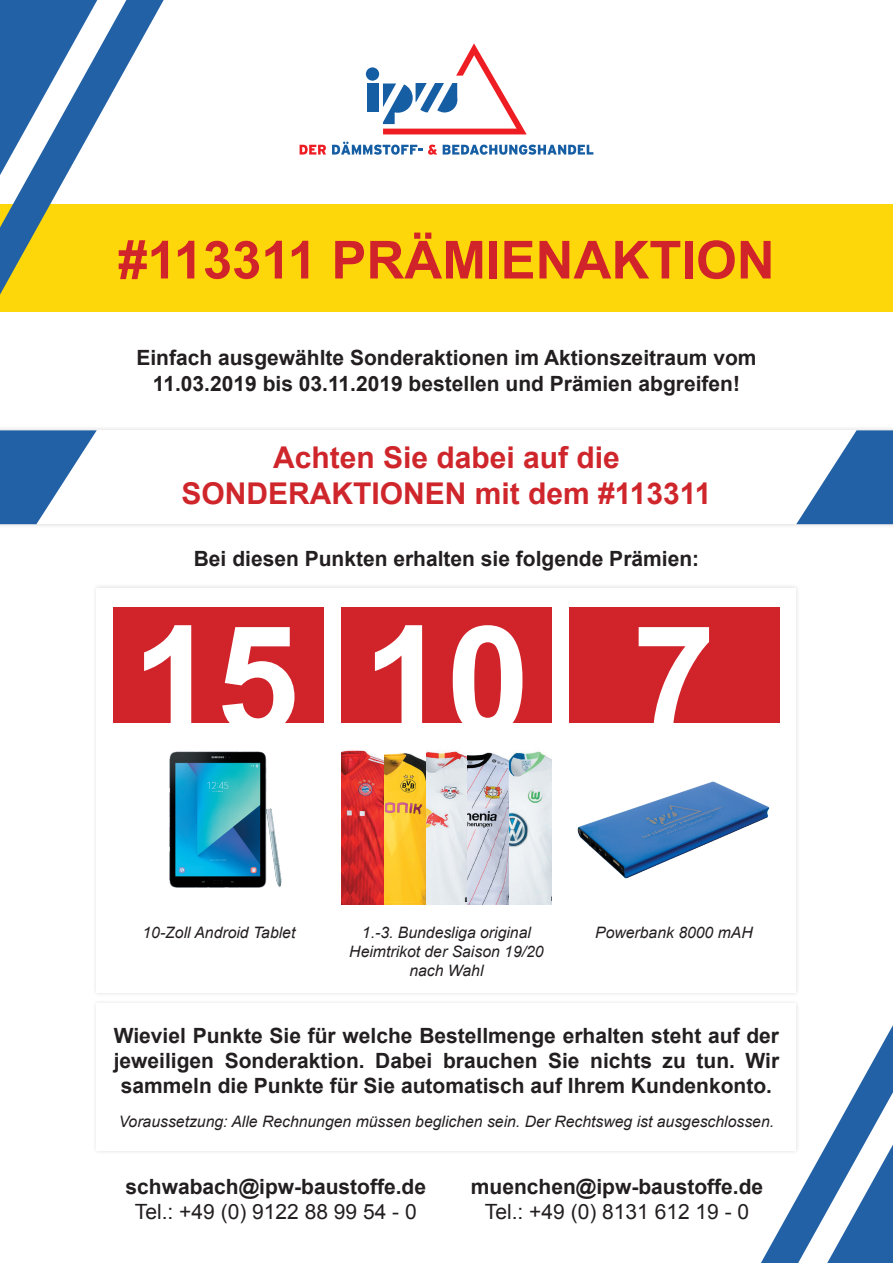
<style>
.page{position:relative;width:893px;height:1263px;background:#fff}
.page>*{position:absolute;margin:0;border:0;box-sizing:border-box;transform-origin:0 0}
.t1{font:700 150px "Arial";color:#fff}
.t2{font:700 52.5px "Arial";color:#d1232a}
.t3{font:700 30px/36px "Arial";color:#cf262c;text-align:center}
.t4{font:700 21px/25.2px "Arial";color:#231f20;text-align:center}
.t5{font:21px "Arial";color:#231f20}
.t6{font:italic 15.75px/18.9px "Arial";color:#231f20;text-align:center}
</style>
<div class="page">
<svg style="left:761px;top:1025px;width:132px;height:238px"></svg>
<div style="left:92px;top:583px;width:709px;height:414px;background:#f8f8f8"></div>
<div style="left:97px;top:588px;width:699px;height:404px;background:#fff"></div>
<div style="left:92px;top:999px;width:709px;height:156px;background:#f8f8f8"></div>
<div style="left:97px;top:1003px;width:699px;height:148px;background:#fff"></div>
<div style="left:0;top:204px;width:893px;height:107px;background:#fed70a"></div>
<svg style="left:0;top:0;width:164px;height:295px"></svg>
<div style="left:114px;top:607px;width:210px;height:115px;background:#d1232a"></div>
<div style="left:341px;top:607px;width:211px;height:115px;background:#d1232a"></div>
<div style="left:569px;top:607px;width:210px;height:115px;background:#d1232a"></div>
<div style="left:0;top:426px;width:893px;height:103px;background:#f4f4f4"></div>
<div style="left:0;top:430px;width:893px;height:94px;background:#fff"></div>
<svg style="left:0;top:430px;width:97px;height:94px"></svg>
<svg style="left:796px;top:430px;width:97px;height:94px"></svg>
<img style="left:577px;top:781px;width:193px;height:98px">
<img style="left:169px;top:751px;width:113px;height:137px">
<div style="left:366px;top:67px;width:13px;height:14px;background:#165ea4;border-radius:50%"></div>
<div style="left:367px;top:83px;width:11px;height:29px;background:#165ea4"></div>
<svg style="left:383px;top:43px;width:144px;height:91px"></svg>
<svg style="left:300px;top:145px;width:26px;height:10px"></svg>
<svg style="left:332px;top:142px;width:90px;height:13px"></svg>
<svg style="left:428px;top:145px;width:9px;height:9px"></svg>
<svg style="left:443px;top:145px;width:150px;height:10px"></svg>
<img style="left:425px;top:751px;width:43px;height:154px">
<img style="left:383px;top:753px;width:42px;height:152px">
<img style="left:341px;top:750px;width:42px;height:155px">
<img style="left:468px;top:752px;width:42px;height:153px">
<img style="left:510px;top:751px;width:42px;height:154px">
<h2 class="t2" style="left:118px;top:225px;width:658px">#113311 PRÄMIENAKTION</h2>
<p class="t4" style="left:136px;top:346px;width:622px">Einfach ausgewählte Sonderaktionen im Aktionszeitraum vom<br>11.03.2019 bis 03.11.2019 bestellen und Prämien abgreifen!</p>
<h3 class="t3" style="left:181px;top:440px;width:532px">Achten Sie dabei auf die<br>SONDERAKTIONEN mit dem #113311</h3>
<p class="t4" style="left:194px;top:547px;width:507px">Bei diesen Punkten erhalten sie folgende Prämien:</p>
<h1 class="t1" style="left:132px;top:581px;width:585px">15 10 7</h1>
<p class="t6" style="left:143px;top:923px;width:154px">10-Zoll Android Tablet</p>
<p class="t6" style="left:349px;top:923px;width:196px">1.-3. Bundesliga original<br>Heimtrikot der Saison 19/20 nach Wahl</p>
<p class="t6" style="left:595px;top:923px;width:159px">Powerbank 8000 mAH</p>
<p class="t4" style="left:114px;top:1024px;width:667px">Wieviel Punkte Sie für welche Bestellmenge erhalten steht auf der jeweiligen Sonderaktion. Dabei brauchen Sie nichts zu tun. Wir sammeln die Punkte für Sie automatisch auf Ihrem Kundenkonto.</p>
<p class="t6" style="left:119px;top:1112px;width:657px">Voraussetzung: Alle Rechnungen müssen beglichen sein. Der Rechtsweg ist ausgeschlossen.</p>
<p class="t4" style="left:126px;top:1174px;width:302px">schwabach@ipw-baustoffe.de</p>
<p class="t5" style="left:135px;top:1198px;width:283px">Tel.: +49 (0) 9122 88 99 54 - 0</p>
<p class="t4" style="left:471px;top:1174px;width:294px">muenchen@ipw-baustoffe.de</p>
<p class="t5" style="left:485px;top:1198px;width:266px">Tel.: +49 (0) 8131 612 19 - 0</p>
</div>
